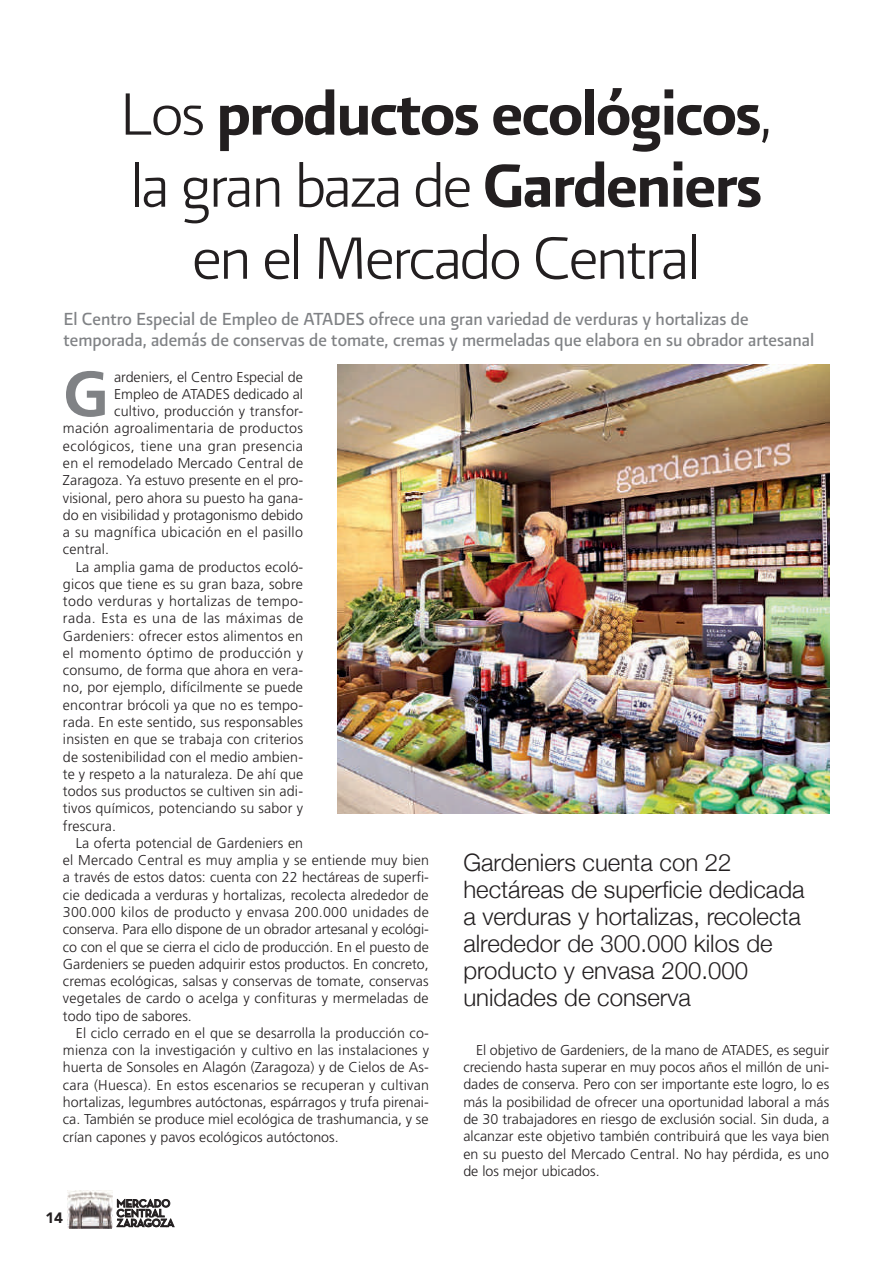
<style>
.page{position:relative;width:896px;height:1266px;background:#fff}
.page>*{position:absolute;margin:0;border:0;box-sizing:border-box;transform-origin:0 0}
.t1{font:72px/72px "Presidencia Fina";letter-spacing:-.03em;color:#231f20;text-align:center}
.t2{font:72px "Presidencia Firme";letter-spacing:-.03em;color:#231f20}
.t3{font:700 63.75px "Frutiger LT Std";color:#808285}
.t4{font:300 24px/27px "Helvetica Neue";color:#231f20}
.t5{font:21px/21px "Presidencia Base";color:#808285;scale:.95 1}
.t6{font:900 15px "Avenir";color:#231f20}
.t7{font:300 14.25px/17.2px "Frutiger LT Std";letter-spacing:.01em;color:#231f20;text-align:justify}
.t8{font:300 14.25px "Frutiger LT Std";letter-spacing:.03em;color:#231f20}
.t9{font:300 14.25px "Frutiger LT Std";letter-spacing:-.01em;color:#231f20}
.t10{font:300 14.25px "Frutiger LT Std";letter-spacing:.035em;color:#231f20}
.t11{font:700 11.25px/9.8px "Neutra Disp";color:#231f20}
.s1{font-family:"Presidencia Fina"}
.s2{font-family:"Presidencia Firme"}
</style>
<div class="page">
<svg style="left:117px;top:1198px;width:57px;height:28px"></svg>
<img style="left:67px;top:1190px;width:45px;height:37px">
<img style="left:337px;top:364px;width:492px;height:449px">
<h1 class="t2" style="left:120px;top:72px;width:655px"><span class="s1">Los</span> productos ecológicos<span class="s1">,</span></h1>
<h1 class="t1" style="left:130px;top:149px;width:633px">la gran baza de <span class="s2">Gardeniers </span>en el Mercado Central</h1>
<h3 class="t5" style="left:63px;top:308px;width:791px">El Centro Especial de Empleo de ATADES ofrece una gran variedad de verduras y hortalizas de temporada, además de conservas de tomate, cremas y mermeladas que elabora en su obrador artesanal</h3>
<h2 class="t3" style="left:63px;top:356px;width:47px">G</h2>
<p class="t7" style="left:114px;top:368px;width:190px">ardeniers, el Centro Especial de</p>
<p class="t7" style="left:114px;top:385px;width:190px">Empleo de ATADES dedicado al</p>
<p class="t7" style="left:114px;top:403px;width:190px">cultivo, producción y transfor-</p>
<p class="t7" style="left:63px;top:420px;width:241px">mación agroalimentaria de productos</p>
<p class="t8" style="left:63px;top:437px;width:241px">ecológicos, tiene una gran presencia</p>
<p class="t7" style="left:63px;top:454px;width:242px">en el remodelado Mercado Central de</p>
<p class="t7" style="left:63px;top:472px;width:241px">Zaragoza. Ya estuvo presente en el pro-</p>
<p class="t7" style="left:63px;top:489px;width:241px">visional, pero ahora su puesto ha gana-</p>
<p class="t7" style="left:63px;top:506px;width:241px">do en visibilidad y protagonismo debido</p>
<p class="t7" style="left:63px;top:523px;width:241px">a su magnífica ubicación en el pasillo</p>
<p class="t7" style="left:63px;top:541px;width:47px">central.</p>
<p class="t7" style="left:76px;top:558px;width:229px">La amplia gama de productos ecoló-</p>
<p class="t7" style="left:63px;top:575px;width:241px">gicos que tiene es su gran baza, sobre</p>
<p class="t8" style="left:63px;top:593px;width:241px">todo verduras y hortalizas de tempo-</p>
<p class="t10" style="left:63px;top:610px;width:242px">rada. Esta es una de las máximas de</p>
<p class="t7" style="left:63px;top:627px;width:241px">Gardeniers: ofrecer estos alimentos en</p>
<p class="t8" style="left:63px;top:644px;width:242px">el momento óptimo de producción y</p>
<p class="t7" style="left:63px;top:661px;width:241px">consumo, de forma que ahora en vera-</p>
<p class="t7" style="left:63px;top:679px;width:241px">no, por ejemplo, difícilmente se puede</p>
<p class="t7" style="left:63px;top:696px;width:241px">encontrar brócoli ya que no es tempo-</p>
<p class="t7" style="left:63px;top:713px;width:241px">rada. En este sentido, sus responsables</p>
<p class="t7" style="left:63px;top:730px;width:242px">insisten en que se trabaja con criterios</p>
<p class="t7" style="left:63px;top:748px;width:241px">de sostenibilidad con el medio ambien-</p>
<p class="t7" style="left:63px;top:765px;width:242px">te y respeto a la naturaleza. De ahí que</p>
<p class="t7" style="left:63px;top:782px;width:241px">todos sus productos se cultiven sin adi-</p>
<p class="t7" style="left:63px;top:799px;width:241px">tivos químicos, potenciando su sabor y</p>
<p class="t7" style="left:63px;top:817px;width:55px">frescura.</p>
<p class="t7" style="left:76px;top:834px;width:229px">La oferta potencial de Gardeniers en</p>
<p class="t7" style="left:63px;top:851px;width:367px">el Mercado Central es muy amplia y se entiende muy bien</p>
<p class="t7" style="left:63px;top:868px;width:367px">a través de estos datos: cuenta con 22 hectáreas de superfi-</p>
<p class="t7" style="left:63px;top:886px;width:367px">cie dedicada a verduras y hortalizas, recolecta alrededor de</p>
<p class="t7" style="left:63px;top:903px;width:367px">300.000 kilos de producto y envasa 200.000 unidades de</p>
<p class="t9" style="left:63px;top:921px;width:367px">conserva. Para ello dispone de un obrador artesanal y ecológi-</p>
<p class="t7" style="left:63px;top:937px;width:367px">co con el que se cierra el ciclo de producción. En el puesto de</p>
<p class="t7" style="left:63px;top:955px;width:367px">Gardeniers se pueden adquirir estos productos. En concreto,</p>
<p class="t7" style="left:63px;top:972px;width:367px">cremas ecológicas, salsas y conservas de tomate, conservas</p>
<p class="t7" style="left:63px;top:989px;width:367px">vegetales de cardo o acelga y confituras y mermeladas de</p>
<p class="t7" style="left:63px;top:1007px;width:130px">todo tipo de sabores.</p>
<p class="t7" style="left:76px;top:1024px;width:354px">El ciclo cerrado en el que se desarrolla la producción co-</p>
<p class="t7" style="left:63px;top:1041px;width:367px">mienza con la investigación y cultivo en las instalaciones y</p>
<p class="t7" style="left:63px;top:1058px;width:367px">huerta de Sonsoles en Alagón (Zaragoza) y de Cielos de As-</p>
<p class="t7" style="left:63px;top:1076px;width:367px">cara (Huesca). En estos escenarios se recuperan y cultivan</p>
<p class="t7" style="left:63px;top:1093px;width:367px">hortalizas, legumbres autóctonas, espárragos y trufa pirenai-</p>
<p class="t7" style="left:63px;top:1110px;width:367px">ca. También se produce miel ecológica de trashumancia, y se</p>
<p class="t7" style="left:63px;top:1127px;width:277px">crían capones y pavos ecológicos autóctonos.</p>
<p class="t6" style="left:45px;top:1204px;width:19px">14</p>
<p class="t11" style="left:117px;top:1198px;width:59px">MERCADO<br>CENTRAL<br>ZARAGOZA</p>
<h3 class="t4" style="left:463px;top:847px;width:343px">Gardeniers cuenta con 22 hectáreas de superficie dedicada a verduras y hortalizas, recolecta alrededor de 300.000 kilos de producto y envasa 200.000 unidades de conserva</h3>
<p class="t7" style="left:463px;top:1041px;width:367px;text-indent:13px">El objetivo de Gardeniers, de la mano de ATADES, es seguir creciendo hasta superar en muy pocos años el millón de uni&shy;dades de conserva. Pero con ser importante este logro, lo es más la posibilidad de ofrecer una oportunidad laboral a más de 30 trabajadores en riesgo de exclusión social. Sin duda, a alcanzar este objetivo también contribuirá que les vaya bien en su puesto del Mercado Central. No hay pérdida, es uno de los mejor ubicados.</p>
</div>
